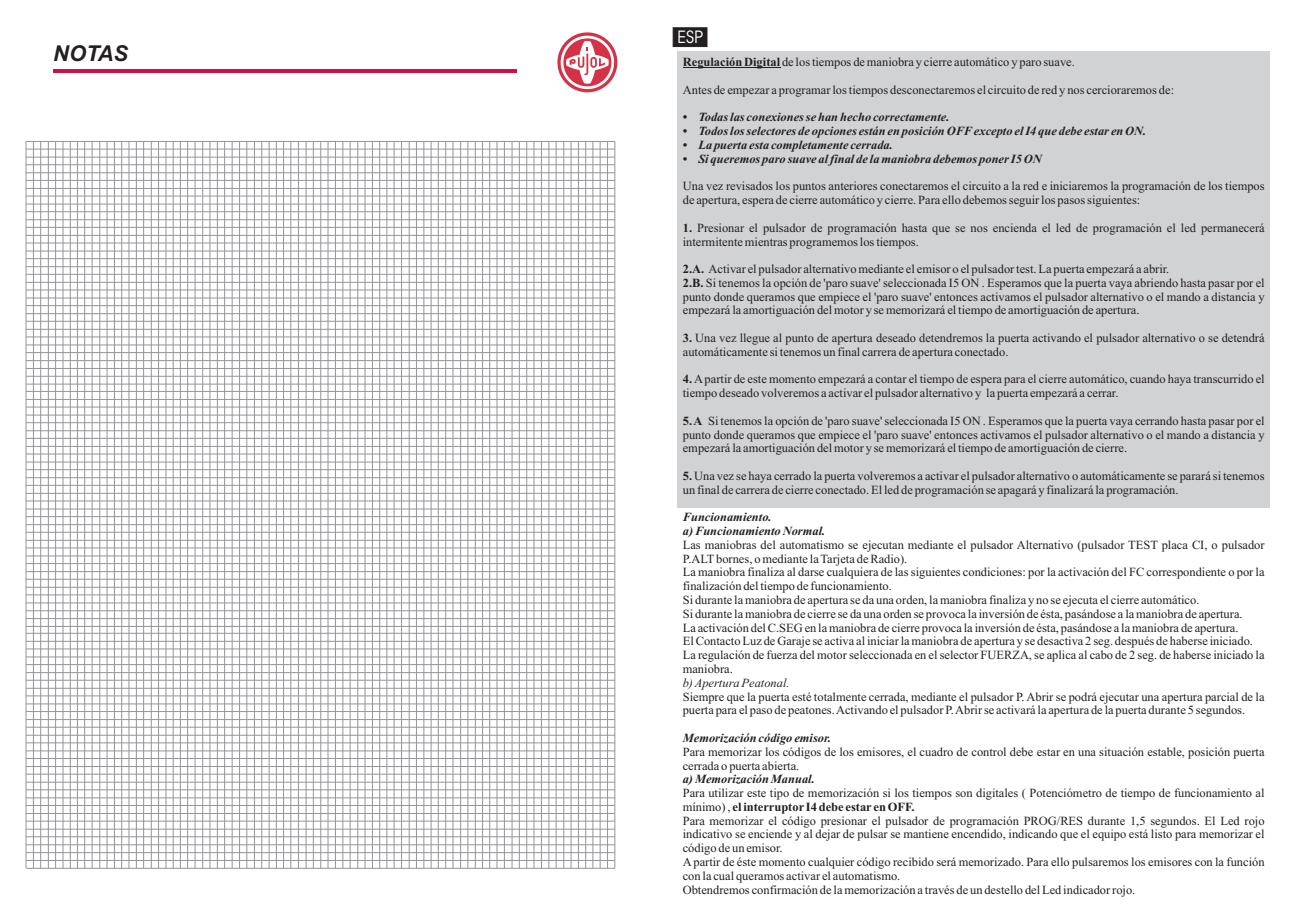
<style>
.page{position:relative;width:1290px;height:920px;background:#fff}
.page>*{position:absolute;margin:0;border:0;box-sizing:border-box;transform-origin:0 0}
.t1{font:italic 700 21.9px "Arial";color:#231f20}
.t2{font:17.55px "Avant Garde IT Cby BT";color:#fff}
.t3{font:12.45px/13.8px "Times New Roman";color:#231f20}
.t4{font:italic 700 12.45px/13.8px "Times New Roman";color:#231f20}
.t5{font:italic 12.45px "Times New Roman";color:#231f20}
.s1{font-weight:700}
</style>
<div class="page">
<div style="left:677px;top:51px;width:592px;height:456px;background:#d1d2d4"></div>
<svg style="left:673px;top:27px;width:34px;height:20px"></svg>
<svg style="left:557px;top:32px;width:60px;height:60px"></svg>
<hr style="left:53px;top:69px;width:464px;height:4px;background:#d11048">
<svg style="left:26px;top:141px;width:589px;height:728px"></svg>
<hr style="left:683px;top:67px;width:97px;height:1px;background:#231f20">
<h1 class="t1" style="left:53px;top:45px;width:76px">NOTAS</h1>
<h2 class="t2" style="left:677px;top:30px;width:27px">ESP</h2>
<p class="t3" style="left:683px;top:56px;width:394px"><span class="s1">Regulación Digital</span> de los tiempos de maniobra y cierre automático y paro suave.</p>
<p class="t3" style="left:683px;top:84px;width:493px">Antes de empezar a programar los tiempos desconectaremos el circuito de red y nos cercioraremos de:</p>
<p class="t4" style="left:683px;top:112px;width:268px">• Todas las conexiones se han hecho correctamente.</p>
<p class="t4" style="left:683px;top:125px;width:465px">• Todos los selectores de opciones están en posición OFFexcepto el I4 que debe estar en ON.</p>
<p class="t4" style="left:683px;top:139px;width:212px">• La puerta esta completamente cerrada.</p>
<p class="t4" style="left:683px;top:153px;width:360px">• Si queremos paro suave al final de la maniobra debemos poner I5 ON</p>
<p class="t3" style="left:683px;top:180px;width:583px">Una vez revisados los puntos anteriores conectaremos el circuito a la red e iniciaremos la programación de los tiempos de apertura, espera de cierre automático y cierre. Para ello debemos seguir los pasos siguientes:</p>
<p class="t3" style="left:683px;top:222px;width:583px"><span class="s1">1.</span> Presionar el pulsador de programación hasta que se nos encienda el led de programación el led permanecerá intermitente mientras programemos los tiempos.</p>
<p class="t3" style="left:683px;top:263px;width:583px"><span class="s1">2.A.</span> Activar el pulsador alternativo mediante el emisor o el pulsador test. La puerta empezará a abrir.<br><span class="s1">2.B.</span> Si tenemos la opción de 'paro suave' seleccionada I5 ON . Esperamos que la puerta vaya abriendo hasta pasar por el punto donde queramos que empiece el 'paro suave' entonces activamos el pulsador alternativo o el mando a distancia y empezará la amortiguación del motor y se memorizará el tiempo de amortiguación de apertura.</p>
<p class="t3" style="left:683px;top:332px;width:583px"><span class="s1">3.</span> Una vez llegue al punto de apertura deseado detendremos la puerta activando el pulsador alternativo o se detendrá automáticamente si tenemos un final carrera de apertura conectado.</p>
<p class="t3" style="left:683px;top:374px;width:583px"><span class="s1">4.</span> Apartir de este momento empezará a contar el tiempo de espera para el cierre automático, cuando haya transcurrido el tiempo deseado volveremos a activar el pulsador alternativo y la puerta empezará a cerrar.</p>
<p class="t3" style="left:683px;top:415px;width:583px;text-align:justify"><span class="s1">5. A</span> Si tenemos la opción de 'paro suave' seleccionada I5 ON . Esperamos que la puerta vaya cerrando hasta pasar por el punto donde queramos que empiece el 'paro suave' entonces activamos el pulsador alternativo o el mando a distancia y empezará la amortiguación del motor y se memorizará el tiempo de amortiguación de cierre.</p>
<p class="t3" style="left:683px;top:470px;width:583px"><span class="s1">5.</span> Una vez se haya cerrado la puerta volveremos a activar el pulsador alternativo o automáticamente se parará si tenemos un final de carrera de cierre conectado. El led de programación se apagará y finalizará la programación.</p>
<p class="t4" style="left:683px;top:511px;width:144px">Funcionamiento.<br>a) Funcionamiento Normal.</p>
<p class="t3" style="left:683px;top:539px;width:583px">Las maniobras del automatismo se ejecutan mediante el pulsador Alternativo (pulsador TEST placa CI, o pulsador P.ALTbornes, o mediante la Tarjeta de Radio).<br>La maniobra finaliza al darse cualquiera de las siguientes condiciones: por la activación del FC correspondiente o por la finalización del tiempo de funcionamiento.<br>Si durante la maniobra de apertura se da una orden, la maniobra finaliza y no se ejecuta el cierre automático.<br>Si durante la maniobra de cierre se da una orden se provoca la inversión de ésta, pasándose a la maniobra de apertura.<br>La activación del C.SEG en la maniobra de cierre provoca la inversión de ésta, pasándose a la maniobra de apertura.<br>El Contacto Luz de Garaje se activa al iniciar la maniobra de apertura y se desactiva 2 seg. después de haberse iniciado.<br>La regulación de fuerza del motor seleccionada en el selector FUERZA, se aplica al cabo de 2 seg. de haberse iniciado la maniobra.</p>
<p class="t5" style="left:683px;top:678px;width:108px">b) Apertura Peatonal.</p>
<p class="t3" style="left:683px;top:691px;width:583px">Siempre que la puerta esté totalmente cerrada, mediante el pulsador P. Abrir se podrá ejecutar una apertura parcial de la puerta para el paso de peatones. Activando el pulsador P. Abrir se activará la apertura de la puerta durante 5 segundos.</p>
<p class="t4" style="left:683px;top:732px;width:150px">Memorización código emisor.</p>
<p class="t3" style="left:683px;top:746px;width:583px">Para memorizar los códigos de los emisores, el cuadro de control debe estar en una situación estable, posición puerta cerrada o puerta abierta.</p>
<p class="t4" style="left:683px;top:773px;width:134px">a) Memorización Manual.</p>
<p class="t3" style="left:683px;top:787px;width:583px">Para utilizar este tipo de memorización si los tiempos son digitales ( Potenciómetro de tiempo de funcionamiento al mínimo) , <span class="s1">el interruptor I4 debe estar en OFF.<br></span>Para memorizar el código presionar el pulsador de programación PROG/RES durante 1,5 segundos. El Led rojo indicativo se enciende y al dejar de pulsar se mantiene encendido, indicando que el equipo está listo para memorizar el código de un emisor.<br>Apartir de éste momento cualquier código recibido será memorizado. Para ello pulsaremos los emisores con la función con la cual queramos activar el automatismo.<br>Obtendremos confirmación de la memorización a través de un destello del Led indicador rojo.</p>
</div>
